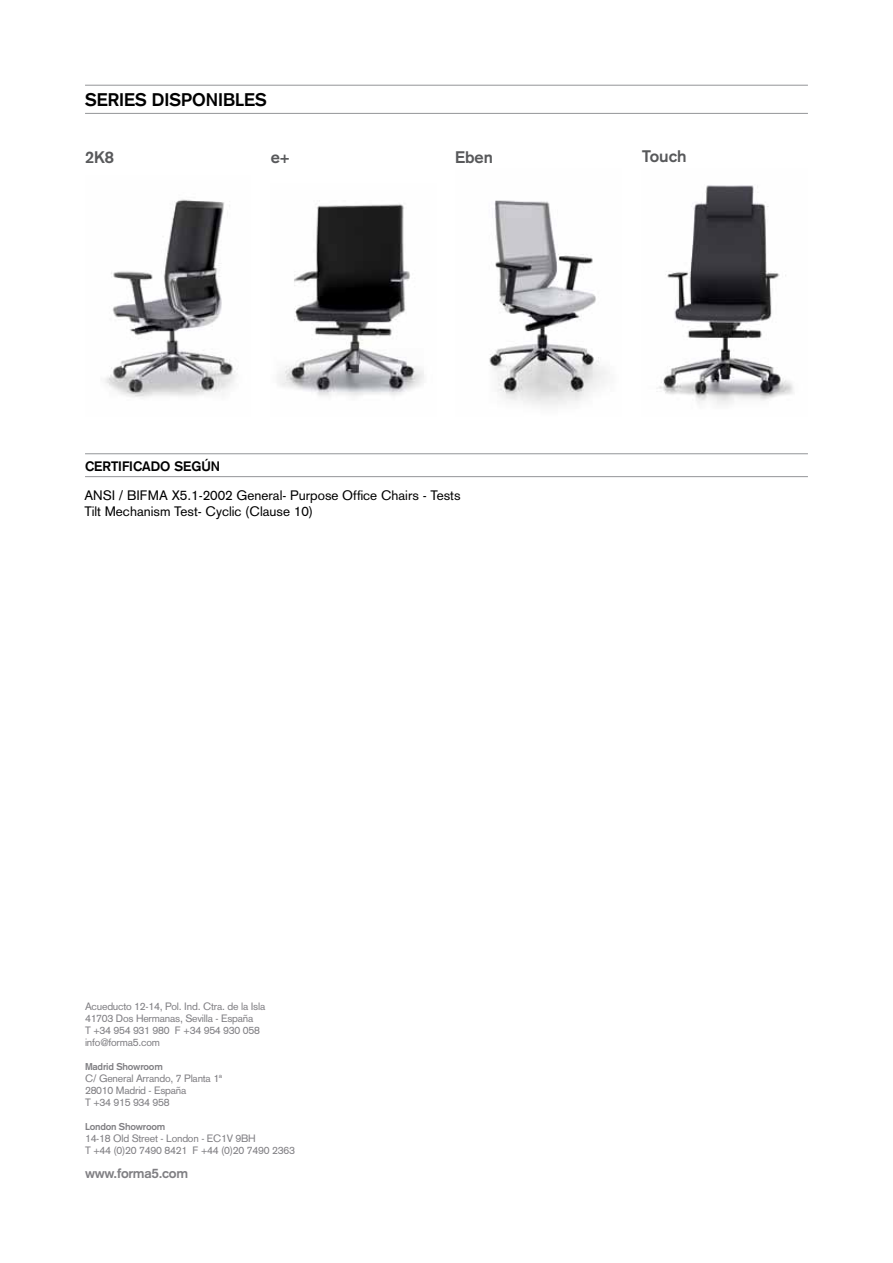
<style>
.page{position:relative;width:893px;height:1263px;background:#fff}
.page>*{position:absolute;margin:0;border:0;box-sizing:border-box;transform-origin:0 0}
.t1{font:700 18px "Akzidenz Grotesk";color:#000}
.t2{font:700 16.5px "Akzidenz Grotesk";color:#58595b}
.t3{font:13.5px/16.2px "Akzidenz Grotesk";color:#000}
.t4{font:700 13.5px "Akzidenz Grotesk";color:#000}
.t5{font:700 13.5px "Akzidenz Grotesk";letter-spacing:-.02em;color:#807f83}
.t6{font:10.5px/12px "Akzidenz Grotesk";letter-spacing:-.02em;color:#807f83}
.t7{font:700 9.75px "Akzidenz Grotesk";letter-spacing:-.02em;color:#807f83}
</style>
<div class="page">
<img style="left:105px;top:199px;width:130px;height:198px">
<hr style="left:85px;top:85px;width:723px;height:1px;background:#939598">
<hr style="left:85px;top:113px;width:723px;height:1px;background:#939598">
<hr style="left:85px;top:453px;width:723px;height:1px;background:#939598">
<hr style="left:85px;top:476px;width:723px;height:1px;background:#939598">
<img style="left:278px;top:204px;width:146px;height:192px">
<img style="left:489px;top:200px;width:119px;height:206px">
<img style="left:657px;top:185px;width:136px;height:220px">
<h1 class="t1" style="left:85px;top:89px;width:23px">Series</h1>
<h1 class="t1" style="left:152px;top:89px;width:24px">disponibles</h1>
<h2 class="t2" style="left:85px;top:147px;width:31px">2K8</h2>
<h2 class="t2" style="left:455px;top:147px;width:39px">Eben</h2>
<h2 class="t2" style="left:642px;top:146px;width:46px">Touch</h2>
<h2 class="t2" style="left:271px;top:147px;width:21px">e+</h2>
<p class="t4" style="left:85px;top:458px;width:18px">Certifica</p>
<p class="t4" style="left:151px;top:458px;width:69px">do según</p>
<p class="t3" style="left:84px;top:487px;width:378px">ANSI / BIFMA X5.1-2002 General- Purpose Office Chairs - Tests<br>Tilt Mechanism Test- Cyclic (Clause 10)</p>
<p class="t6" style="left:85px;top:1000px;width:182px">Acueducto 12-14, Pol. Ind. Ctra. de la Isla<br>41703 Dos Hermanas, Sevilla - España<br>T +34 954 931 980 F +34 954 930 058 info@forma5.com</p>
<p class="t7" style="left:85px;top:1061px;width:79px">Madrid Showroom</p>
<p class="t6" style="left:85px;top:1072px;width:139px">C/ General Arrando, 7 Planta 1ª<br>28010 Madrid - España<br>T +34 915 934 958</p>
<p class="t7" style="left:85px;top:1121px;width:82px">London Showroom</p>
<p class="t6" style="left:85px;top:1132px;width:211px">14-18 Old Street - London - EC1V 9BH<br>T +44 (0)20 7490 8421 F +44 (0)20 7490 2363</p>
<p class="t5" style="left:85px;top:1165px;width:105px">www.forma5.com</p>
</div>
